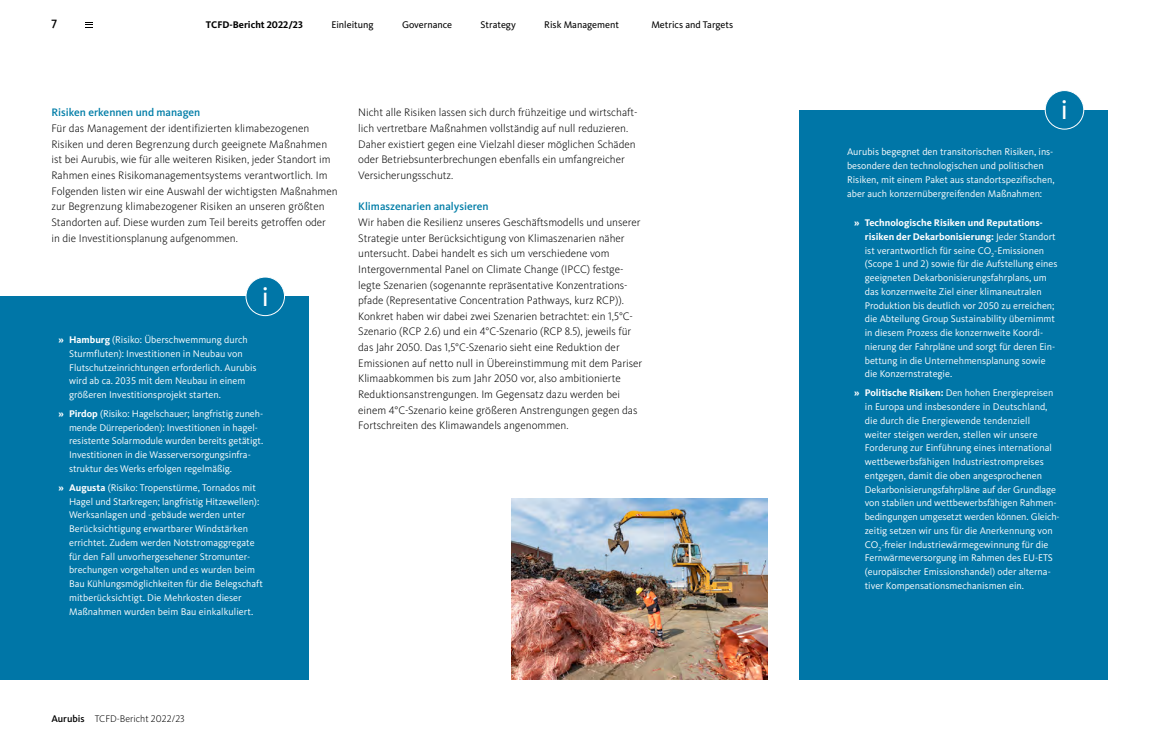
<style>
.page{position:relative;width:1159px;height:745px;background:#fff}
.page>*{position:absolute;margin:0;border:0;box-sizing:border-box;transform-origin:0 0}
.t1{font:27.62px "Kievit Pro";color:#fff}
.t2{font:500 12.5px "Kievit Pro";color:#000}
.t3{font:300 11.25px/15.6px "Kievit Pro";color:#000}
.t4{font:500 11.25px "Kievit Pro";color:#007da7}
.t5{font:10px/13.8px "Kievit Pro";color:#fff}
.t6{font:10px "Kievit Pro";color:#000}
.t7{font:300 10px "Kievit Pro";color:#000}
.t8{font:700 10px "Kievit Pro";color:#000}
.s1{font-weight:700}
.s2{font-weight:500}
</style>
<div class="page">
<div style="left:0;top:296px;width:308px;height:383px;background:#0076a7"></div>
<div style="left:799px;top:110px;width:308px;height:569px;background:#0076a7"></div>
<div style="left:246px;top:277px;width:38px;height:38px;background:#0076a7;border-radius:50%"></div>
<div style="left:245px;top:276px;width:40px;height:40px;border:1px solid #fff;border-radius:50%"></div>
<div style="left:1045px;top:90px;width:38px;height:39px;background:#0076a7;border-radius:50%"></div>
<div style="left:1044px;top:90px;width:40px;height:39px;border:1px solid #fff;border-radius:50%"></div>
<img style="left:512px;top:498px;width:255px;height:181px">
<svg style="left:86px;top:22px;width:7px;height:6px"></svg>
<p class="t2" style="left:51px;top:16px;width:7px">7</p>
<p class="t8" style="left:206px;top:18px;width:98px">TCFD-Bericht 2022/23</p>
<p class="t6" style="left:331px;top:18px;width:44px">Einleitung</p>
<p class="t6" style="left:402px;top:18px;width:52px">Governance</p>
<p class="t6" style="left:480px;top:18px;width:37px">Strategy</p>
<p class="t6" style="left:544px;top:18px;width:76px">Risk Management</p>
<p class="t6" style="left:651px;top:18px;width:83px">Metrics and Targets</p>
<p class="t4" style="left:51px;top:106px;width:150px">Risiken erkennen und managen</p>
<h1 class="t1" style="left:1061px;top:93px;width:9px">i</h1>
<p class="t3" style="left:51px;top:120px;width:288px">Für das Management der identifizierten klimabezogenen Risiken und deren Begrenzung durch geeignete Maßnahmen ist bei Aurubis, wie für alle weiteren Risiken, jeder Standort im Rahmen eines Risikomanagementsystems verantwortlich. Im Folgenden listen wir eine Auswahl der wichtigsten Maßnahmen zur Begrenzung klimabezogener Risiken an unseren größten Standorten auf. Diese wurden zum Teil bereits getroffen oder<br>in die Investitionsplanung aufgenommen.</p>
<p class="t3" style="left:358px;top:105px;width:281px">Nicht alle Risiken lassen sich durch frühzeitige und wirtschaft&shy;lich vertretbare Maßnahmen vollständig auf null reduzieren.<br>Daher existiert gegen eine Vielzahl dieser möglichen Schäden oder Betriebsunterbrechungen ebenfalls ein umfangreicher Versicherungsschutz.</p>
<p class="t4" style="left:358px;top:200px;width:132px">Klimaszenarien analysieren</p>
<p class="t3" style="left:358px;top:214px;width:285px">Wir haben die Resilienz unseres Geschäftsmodells und unserer Strategie unter Berücksichtigung von Klimaszenarien näher untersucht. Dabei handelt es sich um verschiedene vom Intergovernmental Panel on Climate Change (IPCC) festge&shy;legte Szenarien (sogenannte repräsentative Konzentrations&shy;pfade (Representative Concentration Pathways, kurz RCP)).<br>Konkret haben wir dabei zwei Szenarien betrachtet: ein 1,5°C--- Szenario (RCP 2.6) und ein 4°C-Szenario (RCP 8.5), jeweils für das Jahr 2050. Das 1,5°C-Szenario sieht eine Reduktion der Emissionen auf netto null in Übereinstimmung mit dem Pariser Klimaabkommen bis zum Jahr 2050 vor, also ambitionierte Reduktionsanstrengungen. Im Gegensatz dazu werden bei einem 4°C-Szenario keine größeren Anstrengungen gegen das Fortschreiten des Klimawandels angenommen.</p>
<p class="t5" style="left:847px;top:145px;width:209px">Aurubis begegnet den transitorischen Risiken, ins&shy;besondere den technologischen und politischen Risiken, mit einem Paket aus standortspezifischen, aber auch konzernübergreifenden Maßnahmen:</p>
<p class="t5" style="left:865px;top:215px;width:194px;text-indent:-11px"><span class="s1">» Technologische Risiken und Reputations&shy;risiken der Dekarbonisierung:</span> Jeder Standort ist verantwortlich für seine CO<sub>2</sub>-Emissionen (Scope 1 und 2) sowie für die Aufstellung eines geeigneten Dekarbonisierungsfahrplans, um das konzernweite Ziel einer klimaneutralen Produktion bis deutlich vor 2050 zu erreichen; die Abteilung Group Sustainability übernimmt in diesem Prozess die konzernweite Koordi&shy;nierung der Fahrpläne und sorgt für deren Ein&shy;bettung in die Unternehmensplanung sowie die Konzernstrategie.</p>
<p class="t5" style="left:865px;top:385px;width:195px;text-indent:-11px"><span class="s1">» Politische Risiken:</span> Den hohen Energiepreisen in Europa und insbesondere in Deutschland, die durch die Energiewende tendenziell weiter steigen werden, stellen wir unsere Forderung zur Einführung eines international wettbewerbsfähigen Industriestrompreises entgegen, damit die oben angesprochenen Dekarbonisierungsfahrpläne auf der Grundlage von stabilen und wettbewerbsfähigen Rahmen&shy;bedingungen umgesetzt werden können. Gleich&shy;zeitig setzen wir uns für die Anerkennung von CO<sub>2</sub>-freier Industriewärmegewinnung für die Fernwärmeversorgung im Rahmen des EU-ETS (europäischer Emissionshandel) oder alterna&shy;tiver Kompensationsmechanismen ein.</p>
<h1 class="t1" style="left:262px;top:279px;width:9px">i</h1>
<p class="t5" style="left:69px;top:332px;width:189px;text-indent:-11px"><span class="s1">» Hamburg</span> (Risiko: Überschwemmung durch Sturmfluten): Investitionen in Neubau von Flutschutzeinrichtungen erforderlich. Aurubis wird ab ca. 2035 mit dem Neubau in einem größeren Investitionsprojekt starten.</p>
<p class="t5" style="left:69px;top:406px;width:196px;text-indent:-11px"><span class="s1">» Pirdop</span> (Risiko: Hagelschauer; langfristig zuneh&shy;mende Dürreperioden): Investitionen in hagel&shy;resistente Solarmodule wurden bereits getätigt.<br>Investitionen in die Wasserversorgungsinfra&shy;struktur des Werks erfolgen regelmäßig.</p>
<p class="t5" style="left:69px;top:480px;width:195px;text-indent:-11px"><span class="s1">» Augusta</span> (Risiko: Tropenstürme, Tornados mit Hagel und Starkregen; langfristig Hitzewellen):<br>Werksanlagen und -gebäude werden unter Berücksichtigung erwartbarer Windstärken errichtet. Zudem werden Notstromaggregate für den Fall unvorhergesehener Stromunter&shy;brechungen vorgehalten und es wurden beim Bau Kühlungsmöglichkeiten für die Belegschaft mitberücksichtigt. Die Mehrkosten dieser Maßnahmen wurden beim Bau einkalkuliert.</p>
<p class="t7" style="left:51px;top:712px;width:135px"><span class="s2">Aurubis</span> TCFD-Bericht 2022/23</p>
</div>
